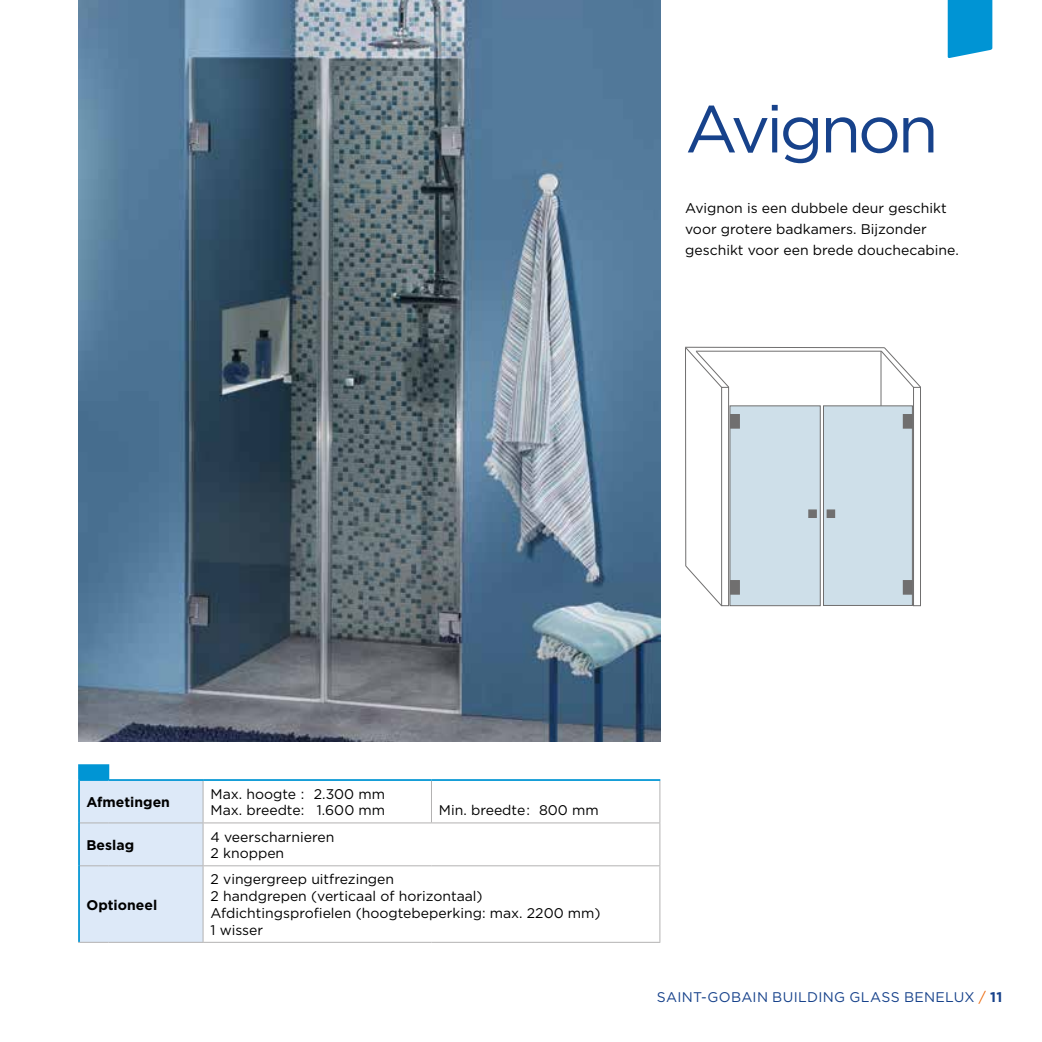
<style>
.page{position:relative;width:1042px;height:1042px;background:#fff}
.page>*{position:absolute;margin:0;border:0;box-sizing:border-box;transform-origin:0 0}
.t1{font:66.5px "Gotham";letter-spacing:-.055em;color:#17428b}
.t2{font:14px/16.8px "Gotham";color:#000}
.t3{font:14px "Gotham";letter-spacing:.025em;color:#17428b}
.t4{font:700 14px "Gotham";color:#000}
.s1{color:#ec6608}
.s2{font-weight:700}
</style>
<div class="page">
<svg style="left:947px;top:0;width:45px;height:58px;background:#159dd7"></svg>
<img style="left:78px;top:0;width:582px;height:742px">
<svg style="left:204px;top:823px;width:455px;height:119px"></svg>
<hr style="left:78px;top:764px;width:31px;height:2px;background:#0095d4">
<hr style="left:203px;top:781px;width:1px;height:41px;background:#b3b2b2">
<hr style="left:431px;top:781px;width:1px;height:41px;background:#b3b2b2">
<hr style="left:659px;top:781px;width:1px;height:41px;background:#b3b2b2">
<hr style="left:203px;top:822px;width:228px;height:1px;background:#b3b2b2">
<hr style="left:203px;top:823px;width:1px;height:42px;background:#b3b2b2">
<hr style="left:431px;top:822px;width:229px;height:1px;background:#b3b2b2">
<hr style="left:659px;top:823px;width:1px;height:42px;background:#b3b2b2">
<hr style="left:203px;top:865px;width:228px;height:1px;background:#b3b2b2">
<hr style="left:203px;top:866px;width:1px;height:76px;background:#b3b2b2">
<hr style="left:431px;top:865px;width:229px;height:1px;background:#b3b2b2">
<hr style="left:659px;top:866px;width:1px;height:76px;background:#b3b2b2">
<hr style="left:78px;top:942px;width:30px;height:1px;background:#b3b2b2">
<hr style="left:108px;top:942px;width:95px;height:1px;background:#b3b2b2">
<hr style="left:203px;top:942px;width:228px;height:1px;background:#b3b2b2">
<hr style="left:431px;top:942px;width:229px;height:1px;background:#b3b2b2">
<hr style="left:203px;top:779px;width:228px;height:2px;background:#0095d4">
<hr style="left:431px;top:779px;width:229px;height:2px;background:#0095d4">
<svg style="left:78px;top:766px;width:125px;height:176px;background:#d7e6f6"></svg>
<hr style="left:78px;top:781px;width:2px;height:42px;background:#0095d4">
<hr style="left:78px;top:823px;width:2px;height:43px;background:#0095d4">
<hr style="left:78px;top:866px;width:2px;height:76px;background:#0095d4">
<hr style="left:685px;top:347px;width:199px;height:1px;background:#706f6f">
<hr style="left:696px;top:351px;width:185px;height:1px;background:#706f6f">
<div style="left:721px;top:387px;width:8px;height:219px;background:#fff;border:1px solid #706f6f"></div>
<div style="left:913px;top:387px;width:8px;height:219px;background:#fff;border:1px solid #706f6f"></div>
<hr style="left:880px;top:351px;width:1px;height:218px;background:#706f6f">
<svg style="left:686px;top:347px;width:43px;height:41px"></svg>
<svg style="left:685px;top:565px;width:37px;height:42px"></svg>
<hr style="left:685px;top:347px;width:1px;height:219px;background:#706f6f">
<svg style="left:913px;top:568px;width:2px;height:39px"></svg>
<svg style="left:880px;top:347px;width:41px;height:41px"></svg>
<div style="left:729px;top:405px;width:91px;height:201px;background:#cedfe9;border:1px solid #706f6f"></div>
<div style="left:823px;top:405px;width:90px;height:201px;background:#cedfe9;border:1px solid #706f6f"></div>
<div style="left:826px;top:509px;width:9px;height:9px;background:#706f6f;border:1px solid #706f6f"></div>
<div style="left:808px;top:509px;width:9px;height:9px;background:#706f6f;border:1px solid #706f6f"></div>
<div style="left:903px;top:580px;width:10px;height:15px;background:#706f6f"></div>
<div style="left:903px;top:414px;width:10px;height:15px;background:#706f6f"></div>
<div style="left:730px;top:580px;width:10px;height:15px;background:#706f6f"></div>
<div style="left:730px;top:414px;width:10px;height:15px;background:#706f6f"></div>
<h1 class="t1" style="left:685px;top:86px;width:255px">Avignon</h1>
<p class="t2" style="left:685px;top:197px;width:275px;line-height:21px">Avignon is een dubbele deur geschikt voor grotere badkamers. Bijzonder geschikt voor een brede douchecabine.</p>
<p class="t4" style="left:86px;top:793px;width:85px">Afmetingen</p>
<p class="t2" style="left:210px;top:785px;width:176px">Max. hoogte : 2.300 mm<br>Max. breedte: 1.600 mm</p>
<p class="t2" style="left:439px;top:802px;width:161px">Min. breedte: 800 mm</p>
<p class="t4" style="left:86px;top:836px;width:49px">Beslag</p>
<p class="t2" style="left:210px;top:828px;width:125px">4 veerscharnieren<br>2 knoppen</p>
<p class="t4" style="left:86px;top:895px;width:72px">Optioneel</p>
<p class="t2" style="left:210px;top:871px;width:391px">2 vingergreep uitfrezingen<br>2 handgrepen (verticaal of horizontaal)<br>Afdichtingsprofielen (hoogtebeperking: max. 2200 mm)<br>1 wisser</p>
<p class="t3" style="left:657px;top:988px;width:347px">SAINT-GOBAIN BUILDING GLASS BENELUX <span class="s1">/</span> <span class="s2">11</span></p>
</div>
